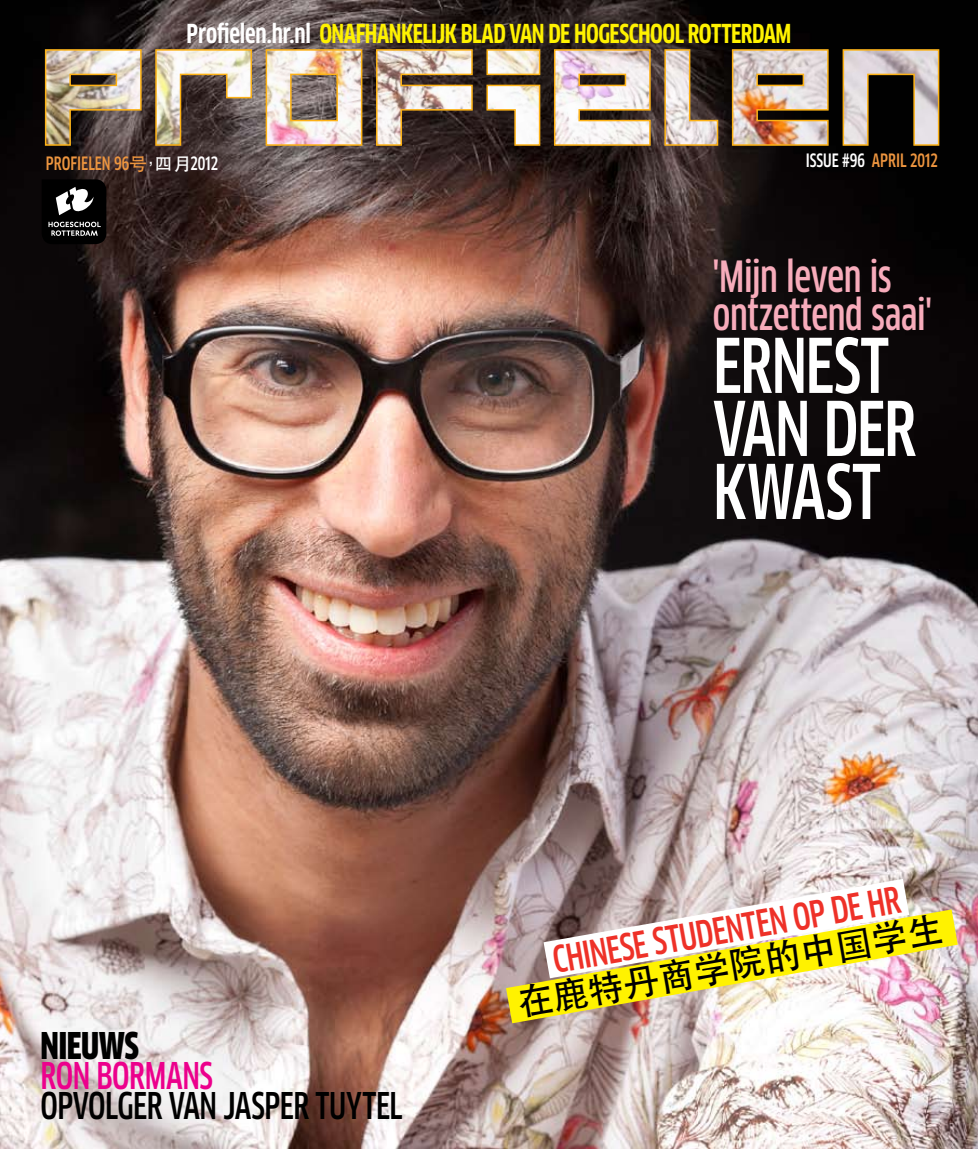
<style>
.page{position:relative;width:978px;height:1149px;background:#fff}
.page>*{position:absolute;margin:0;border:0;box-sizing:border-box;transform-origin:0 0}
.t1{font:500 73.5px/63px "Clan Cond LF";letter-spacing:-.015em;color:#fff}
.t2{font:500 42px/37.5px "Clan Cond LF";letter-spacing:-.015em;color:#f7acbb}
.t3{font:500 36px "Clan Cond LF";letter-spacing:-.015em;color:#000}
.t4{font:500 36px "Clan Cond LF";color:#ee3128}
.t5{font:500 36px "ST Heiti SC";color:#000}
.t6{font:500 36px "Clan Cond LF";letter-spacing:-.015em;color:#ec008c}
.t7{font:900 36px "Clan Cond LF";letter-spacing:-.015em;color:#000}
.t8{font:700 25.5px "Clan Cond";letter-spacing:-.02em;color:#fff200}
.t9{font:500 18px "Clan Cond LF";color:#ed953f}
.s1{color:#fff}
.s2{font-family:"ST Heiti SC"}
.s3{font-family:"ST Heiti SC";color:#fff}
</style>
<div class="page">
<img style="left:0;top:0;width:978px;height:1148px">
<img style="left:44px;top:48px;width:896px;height:98px">
<img style="left:506px;top:909px;width:452px;height:113px">
<svg style="left:504px;top:854px;width:444px;height:148px"></svg>
<svg style="left:42px;top:179px;width:64px;height:65px;background:#303030"></svg>
<p class="t8" style="left:186px;top:18px;width:606px"><span class="s1">PROFIELEN.HR.NL</span> ONAFHANKELIJK BLAD VAN DE HOGESCHOOL ROTTERDAM</p>
<p class="t9" style="left:46px;top:152px;width:174px">PROFIELEN 96<span class="s2">号</span><span class="s3">，四月</span><span class="s1">2012</span></p>
<p class="t9" style="left:806px;top:149px;width:134px"><span class="s1">ISSUE #96</span> APRIL 2012</p>
<h2 class="t2" style="left:713px;top:259px;width:221px">'MIJN LEVEN IS<br>ONTZETTEND SAAI'</h2>
<h1 class="t1" style="left:713px;top:335px;width:205px">ERNEST<br>VAN DER<br>KWAST</h1>
<h3 class="t7" style="left:40px;top:1022px;width:100px">NIEUWS</h3>
<h3 class="t6" style="left:40px;top:1052px;width:174px">RON BORMANS</h3>
<h3 class="t3" style="left:40px;top:1082px;width:364px">OPVOLGER VAN JASPER TUYTEL</h3>
<h3 class="t4" style="left:549px;top:937px;width:338px;rotate:-10deg">CHINESE STUDENTEN OP DE HR</h3>
<h3 class="t5" style="left:514px;top:983px;width:434px;rotate:-10deg">在鹿特丹商学院的中国学生</h3>
</div>
